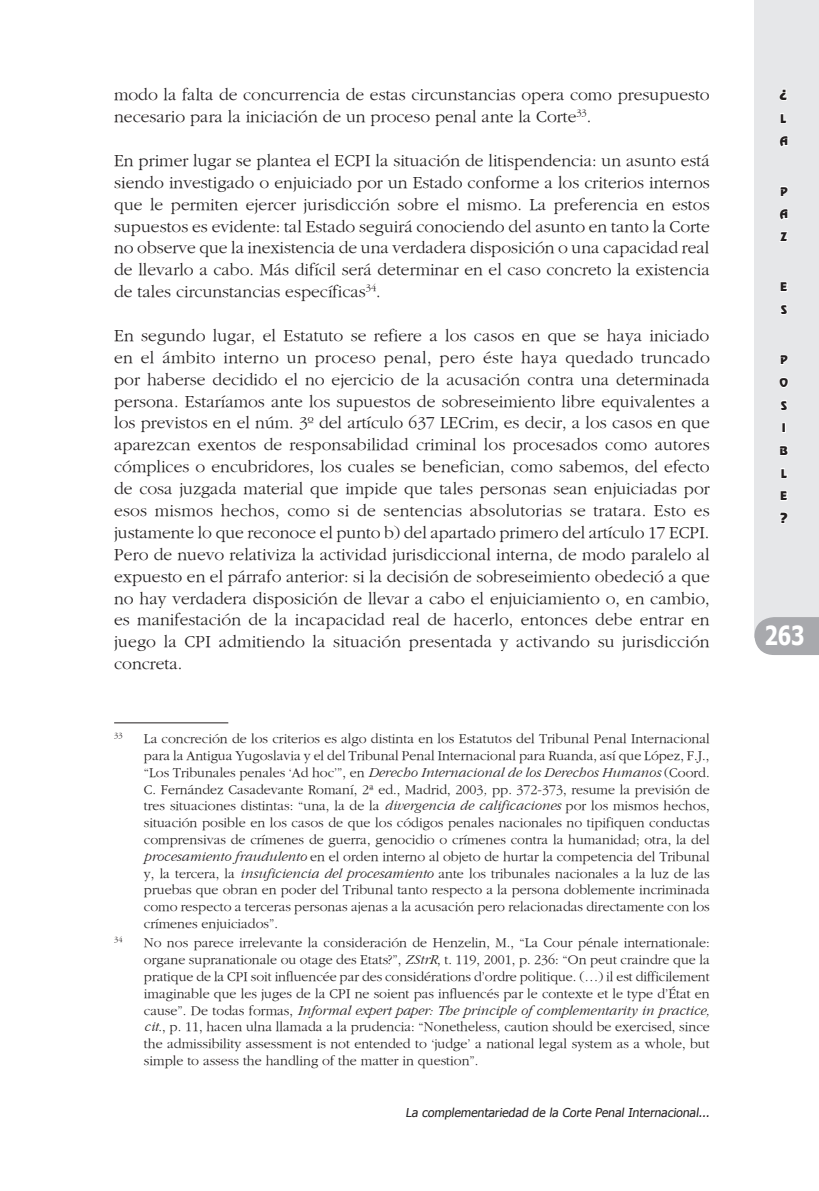
<style>
.page{position:relative;width:819px;height:1191px;background:#fff}
.page>*{position:absolute;margin:0;border:0;box-sizing:border-box;transform-origin:0 0}
.t1{font:700 26.25px "Tahoma";color:#fff;scale:.8 1}
.t2{font:17.5px/21.9px "Gourmand";color:#231f20;text-align:justify}
.t3{font:14px/16.8px "Gourmand";color:#231f20;text-align:justify}
.t4{font:14px "Revue BT Regular SC850";color:#231f20}
.t5{font:12.25px "Tahoma";color:#231f20}
.t6{font:11.9px/22.6px "Revue BT Regular SC850";color:#231f20}
.t7{font:8.4px "Gourmand";color:#231f20}
.s1{font-style:italic}
</style>
<div class="page">
<div style="left:754px;top:0;width:65px;height:637px;background:#e6e7e9"></div>
<svg style="left:779px;top:89px;width:9px;height:12px"></svg>
<svg style="left:780px;top:113px;width:7px;height:11px"></svg>
<svg style="left:779px;top:136px;width:10px;height:12px"></svg>
<svg style="left:780px;top:186px;width:8px;height:11px"></svg>
<svg style="left:779px;top:209px;width:10px;height:12px"></svg>
<svg style="left:779px;top:231px;width:9px;height:11px"></svg>
<svg style="left:780px;top:282px;width:8px;height:10px"></svg>
<svg style="left:780px;top:304px;width:8px;height:11px"></svg>
<svg style="left:779px;top:354px;width:9px;height:11px"></svg>
<svg style="left:779px;top:377px;width:10px;height:11px"></svg>
<svg style="left:780px;top:400px;width:8px;height:11px"></svg>
<div style="left:781px;top:422px;width:4px;height:11px;border:2px solid #fff"></div>
<svg style="left:779px;top:445px;width:10px;height:11px"></svg>
<svg style="left:781px;top:468px;width:7px;height:11px"></svg>
<svg style="left:780px;top:491px;width:8px;height:10px"></svg>
<svg style="left:779px;top:512px;width:9px;height:12px"></svg>
<svg style="left:754px;top:617px;width:65px;height:38px;background:#adaeb1"></svg>
<hr style="left:114px;top:722px;width:114px;height:1px;background:#231f20">
<p class="t2" style="left:114px;top:84px;width:597px">modo la falta de concurrencia de estas circunstancias opera como presupuesto necesario para la iniciación de un proceso penal ante la Corte<sup>33</sup>.</p>
<p class="t2" style="left:114px;top:150px;width:597px">En primer lugar se plantea el ECPI la situación de litispendencia: un asunto está siendo investigado o enjuiciado por un Estado conforme a los criterios internos que le permiten ejercer jurisdicción sobre el mismo. La preferencia en estos supuestos es evidente: tal Estado seguirá conociendo del asunto en tanto la Corte no observe que la inexistencia de una verdadera disposición o una capacidad real de llevarlo a cabo. Más difícil será determinar en el caso concreto la existencia de tales circunstancias específicas<sup>34</sup>.</p>
<p class="t2" style="left:114px;top:325px;width:597px">En segundo lugar, el Estatuto se refiere a los casos en que se haya iniciado en el ámbito interno un proceso penal, pero éste haya quedado truncado por haberse decidido el no ejercicio de la acusación contra una determinada persona. Estaríamos ante los supuestos de sobreseimiento libre equivalentes a los previstos en el núm. 3º del artículo 637 LECrim, es decir, a los casos en que aparezcan exentos de responsabilidad criminal los procesados como autores cómplices o encubridores, los cuales se benefician, como sabemos, del efecto de cosa juzgada material que impide que tales personas sean enjuiciadas por esos mismos hechos, como si de sentencias absolutorias se tratara. Esto es justamente lo que reconoce el punto b) del apartado primero del artículo 17 ECPI.<br>Pero de nuevo relativiza la actividad jurisdiccional interna, de modo paralelo al expuesto en el párrafo anterior: si la decisión de sobreseimiento obedeció a que no hay verdadera disposición de llevar a cabo el enjuiciamiento o, en cambio, es manifestación de la incapacidad real de hacerlo, entonces debe entrar en juego la CPI admitiendo la situación presentada y activando su jurisdicción concreta.</p>
<p class="t7" style="left:114px;top:731px;width:10px">33</p>
<p class="t3" style="left:144px;top:730px;width:567px">La concreción de los criterios es algo distinta en los Estatutos del Tribunal Penal Internacional para la Antigua Yugoslavia y el del Tribunal Penal Internacional para Ruanda, así que López, F.J., “Los Tribunales penales ‘Ad hoc’”, en <span class="s1">Derecho Internacional de los Derechos Humanos</span> (Coord.<br>C. Fernández Casadevante Romaní, 2ª ed., Madrid, 2003<span class="s1">,</span> pp. 372-373, resume la previsión de tres situaciones distintas: “una, la de la <span class="s1">divergencia de calificaciones</span> por los mismos hechos, situación posible en los casos de que los códigos penales nacionales no tipifiquen conductas comprensivas de crímenes de guerra, genocidio o crímenes contra la humanidad; otra, la del <span class="s1">procesamiento fraudulento</span> en el orden interno al objeto de hurtar la competencia del Tribunal y, la tercera, la <span class="s1">insuficiencia del procesamiento</span> ante los tribunales nacionales a la luz de las pruebas que obran en poder del Tribunal tanto respecto a la persona doblemente incriminada como respecto a terceras personas ajenas a la acusación pero relacionadas directamente con los crímenes enjuiciados”.</p>
<p class="t7" style="left:114px;top:935px;width:10px">34</p>
<p class="t3" style="left:144px;top:934px;width:567px">No nos parece irrelevante la consideración de Henzelin, M., “La Cour pénale internationale: organe supranationale ou otage des Etats?”, <span class="s1">ZStrR</span>, t. 119, 2001, p. 236: “On peut craindre que la pratique de la CPI soit influencée par des considérations d’ordre politique. (…) il est difficilement imaginable que les juges de la CPI ne soient pas influencés par le contexte et le type d’État en cause”. De todas formas, <span class="s1">Informal expert paper: The principle of complementarity in practice, cit</span>., p. 11, hacen ulna llamada a la prudencia: “Nonetheless, caution should be exercised, since the admissibility assessment is not entended to ‘judge’ a national legal system as a whole, but simple to assess the handling of the matter in question”.</p>
<p class="t5" style="left:405px;top:1103px;width:308px">La complementariedad de la Corte Penal Internacional...</p>
<p class="t4" style="left:779px;top:86px;width:9px">¿</p>
<p class="t6" style="left:779px;top:107px;width:10px">L<br>A</p>
<p class="t6" style="left:779px;top:180px;width:10px;text-align:justify">P A Z</p>
<p class="t6" style="left:780px;top:275px;width:9px">E<br>S</p>
<p class="t6" style="left:779px;top:348px;width:10px">P<br>O<br>S<br>I<br>B<br>L<br>E</p>
<p class="t4" style="left:780px;top:509px;width:9px">?</p>
<h1 class="t1" style="left:764px;top:617px;width:52px">263</h1>
</div>
